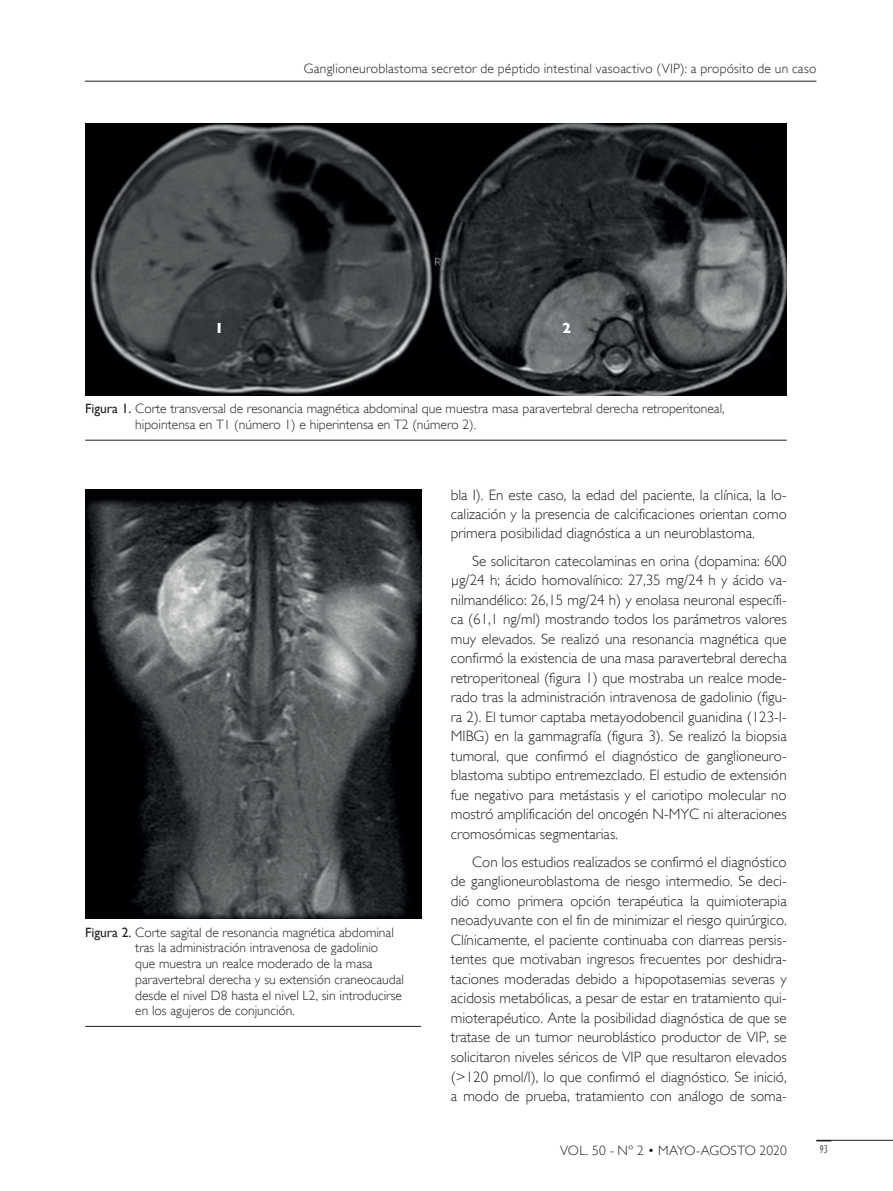
<style>
.page{position:relative;width:893px;height:1191px;background:#fff}
.page>*{position:absolute;margin:0;border:0;box-sizing:border-box;transform-origin:0 0}
._10-Texto_Común{font:300 15px/19.5px "Gill Sans";color:#231f20;text-align:justify}
._10-Texto_Común-2{font:700 15px "Gill Sans";color:#fff}
._10-Texto_Común-3{font:300 13.5px/15.8px "Gill Sans";color:#231f20}
._00-Boletin_cabecera{font:300 13.5px "Gill Sans";letter-spacing:.015em;color:#231f20}
._00-Numero_de_folio{font:condensed 12px "Gill Sans";color:#6c6d70}
.s1{font-weight:400}
</style>
<div class="page">
<hr style="left:85px;top:81px;width:731px;height:1px;background:#231f20">
<hr style="left:816px;top:1140px;width:77px;height:1px;background:#231f20">
<hr style="left:85px;top:440px;width:702px;height:1px;background:#231f20">
<img style="left:85px;top:123px;width:702px;height:272px">
<hr style="left:85px;top:1026px;width:336px;height:1px;background:#231f20">
<img style="left:85px;top:489px;width:336px;height:429px">
<p class="_00-Boletin_cabecera" style="left:304px;top:61px;width:514px">Ganglioneuroblastoma secretor de péptido intestinal vasoactivo (VIP): a propósito de un caso</p>
<p class="_10-Texto_Común-2" style="left:215px;top:319px;width:10px">1</p>
<p class="_10-Texto_Común-2" style="left:562px;top:319px;width:10px">2</p>
<p class="_10-Texto_Común-3" style="left:135px;top:401px;width:591px;text-indent:-50px"><span class="s1">Figura 1.</span> Corte transversal de resonancia magnética abdominal que muestra masa paravertebral derecha retroperitoneal, hipointensa en T1 (número 1) e hiperintensa en T2 (número 2).</p>
<p class="_10-Texto_Común-3" style="left:135px;top:924px;width:270px;text-indent:-50px"><span class="s1">Figura 2.</span> Corte sagital de resonancia magnética abdominal tras la administración intravenosa de gadolinio<br>que muestra un realce moderado de la masa paravertebral derecha y su extensión craneocaudal desde el nivel D8 hasta el nivel L2, sin introducirse en los agujeros de conjunción.</p>
<p class="_10-Texto_Común" style="left:451px;top:485px;width:337px">bla I). En este caso, la edad del paciente, la clínica, la lo&shy;calización y la presencia de calcificaciones orientan como primera posibilidad diagnóstica a un neuroblastoma.</p>
<p class="_10-Texto_Común" style="left:451px;top:551px;width:337px;text-indent:21px">Se solicitaron catecolaminas en orina (dopamina: 600 μg/24 h; ácido homovalínico: 27,35 mg/24 h y ácido va&shy;nilmandélico: 26,15 mg/24 h) y enolasa neuronal específi&shy;ca (61,1 ng/ml) mostrando todos los parámetros valores muy elevados. Se realizó una resonancia magnética que confirmó la existencia de una masa paravertebral derecha retroperitoneal (figura 1) que mostraba un realce mode&shy;rado tras la administración intravenosa de gadolinio (figu&shy;ra 2). El tumor captaba metayodobencil guanidina (123-I-MIBG) en la gammagrafía (figura 3). Se realizó la biopsia tumoral, que confirmó el diagnóstico de ganglioneuro&shy;blastoma subtipo entremezclado. El estudio de extensión fue negativo para metástasis y el cariotipo molecular no mostró amplificación del oncogén N-MYC ni alteraciones cromosómicas segmentarias.</p>
<p class="_10-Texto_Común" style="left:451px;top:852px;width:337px;text-indent:21px">Con los estudios realizados se confirmó el diagnóstico de ganglioneuroblastoma de riesgo intermedio. Se deci&shy;dió como primera opción terapéutica la quimioterapia neoadyuvante con el fin de minimizar el riesgo quirúrgico.<br>Clínicamente, el paciente continuaba con diarreas persis&shy;tentes que motivaban ingresos frecuentes por deshidra&shy;taciones moderadas debido a hipopotasemias severas y acidosis metabólicas, a pesar de estar en tratamiento qui&shy;mioterapéutico. Ante la posibilidad diagnóstica de que se tratase de un tumor neuroblástico productor de VIP, se solicitaron niveles séricos de VIP que resultaron elevados (&gt;120 pmol/l), lo que confirmó el diagnóstico. Se inició, a modo de prueba, tratamiento con análogo de soma-</p>
<p class="_00-Boletin_cabecera" style="left:560px;top:1142px;width:228px">VOL. 50 - Nº 2 • MAYO-AGOSTO 2020</p>
<p class="_00-Numero_de_folio" style="left:819px;top:1142px;width:10px">93</p>
</div>
